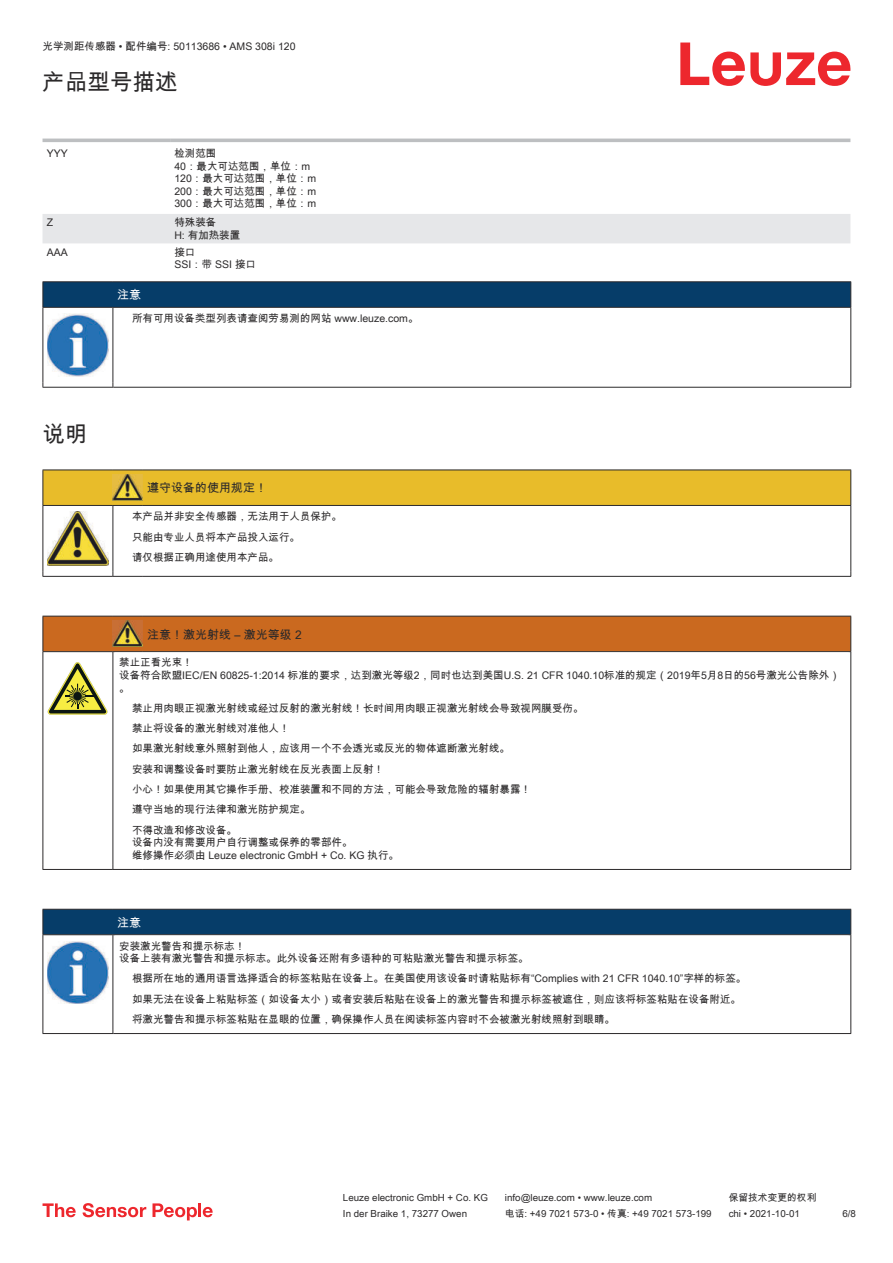
<style>
.page{position:relative;width:893px;height:1263px;background:#fff}
.page>*{position:absolute;margin:0;border:0;box-sizing:border-box;transform-origin:0 0}
.t1{font:22.5px "Arial Unicode MS";color:#2b292a}
.t2{font:12px "Arial Unicode MS";color:#2b292a}
.t3{font:12px "Arial Unicode MS";color:#fff}
.t4{font:10.5px/12.6px "Arial Unicode MS";color:#2b292a}
.t5{font:9.75px "Arial Unicode MS";color:#2b292a}
</style>
<div class="page">
<svg style="left:680px;top:43px;width:170px;height:43px"></svg>
<svg style="left:43px;top:138px;width:807px;height:106px"></svg>
<div style="left:43px;top:214px;width:807px;height:29px;background:#e6e7e9"></div>
<hr style="left:43px;top:139px;width:127px;height:3px;background:#bdbfc1">
<hr style="left:170px;top:139px;width:680px;height:3px;background:#bdbfc1">
<svg style="left:43px;top:1203px;width:33px;height:14px"></svg>
<svg style="left:83px;top:1203px;width:63px;height:14px"></svg>
<svg style="left:153px;top:1203px;width:44px;height:17px"></svg>
<hr style="left:198px;top:1203px;width:3px;height:14px;background:#ed272d">
<svg style="left:203px;top:1207px;width:10px;height:10px"></svg>
<svg style="left:44px;top:308px;width:806px;height:79px"></svg>
<hr style="left:43px;top:281px;width:70px;height:1px;background:#2b292a">
<hr style="left:43px;top:307px;width:70px;height:1px;background:#2b292a">
<hr style="left:113px;top:281px;width:738px;height:1px;background:#2b292a">
<svg style="left:43px;top:282px;width:808px;height:25px;background:#063c67"></svg>
<hr style="left:113px;top:307px;width:738px;height:1px;background:#2b292a">
<hr style="left:43px;top:308px;width:1px;height:75px;background:#2b292a">
<hr style="left:113px;top:308px;width:1px;height:75px;background:#2b292a">
<hr style="left:850px;top:308px;width:1px;height:75px;background:#2b292a">
<hr style="left:43px;top:387px;width:70px;height:1px;background:#2b292a">
<hr style="left:113px;top:387px;width:738px;height:1px;background:#2b292a">
<img style="left:47px;top:314px;width:61px;height:62px">
<div style="left:115px;top:308px;width:734px;height:20px;background:#fff"></div>
<hr style="left:43px;top:576px;width:70px;height:1px;background:#2b292a">
<hr style="left:113px;top:576px;width:30px;height:1px;background:#2b292a">
<hr style="left:143px;top:576px;width:708px;height:1px;background:#2b292a">
<svg style="left:43px;top:470px;width:808px;height:106px"></svg>
<div style="left:44px;top:617px;width:806px;height:34px;background:#ca691f"></div>
<svg style="left:44px;top:652px;width:806px;height:217px"></svg>
<hr style="left:43px;top:616px;width:70px;height:1px;background:#2b292a">
<hr style="left:43px;top:616px;width:1px;height:35px;background:#2b292a">
<hr style="left:43px;top:651px;width:70px;height:1px;background:#2b292a">
<hr style="left:113px;top:616px;width:30px;height:1px;background:#2b292a">
<hr style="left:113px;top:651px;width:30px;height:1px;background:#2b292a">
<hr style="left:143px;top:616px;width:708px;height:1px;background:#2b292a">
<hr style="left:850px;top:616px;width:1px;height:35px;background:#2b292a">
<hr style="left:143px;top:651px;width:708px;height:1px;background:#2b292a">
<hr style="left:43px;top:652px;width:1px;height:213px;background:#2b292a">
<hr style="left:113px;top:652px;width:1px;height:213px;background:#2b292a">
<hr style="left:850px;top:652px;width:1px;height:213px;background:#2b292a">
<hr style="left:43px;top:869px;width:70px;height:1px;background:#2b292a">
<hr style="left:113px;top:869px;width:30px;height:1px;background:#2b292a">
<hr style="left:143px;top:869px;width:708px;height:1px;background:#2b292a">
<img style="left:113px;top:620px;width:30px;height:27px">
<svg style="left:47px;top:662px;width:60px;height:53px"></svg>
<svg style="left:115px;top:652px;width:734px;height:213px"></svg>
<div style="left:43px;top:909px;width:808px;height:26px;background:#063d69"></div>
<hr style="left:113px;top:934px;width:738px;height:1px;background:#2b292a">
<hr style="left:43px;top:935px;width:1px;height:94px;background:#2b292a">
<hr style="left:113px;top:935px;width:1px;height:94px;background:#2b292a">
<hr style="left:850px;top:935px;width:1px;height:94px;background:#2b292a">
<hr style="left:43px;top:1033px;width:70px;height:1px;background:#2b292a">
<hr style="left:113px;top:1033px;width:738px;height:1px;background:#2b292a">
<img style="left:47px;top:941px;width:61px;height:63px">
<svg style="left:115px;top:935px;width:734px;height:1px"></svg>
<p class="t4" style="left:43px;top:40px;width:255px">光学测距传感器 • 配件编号: 50113686 • AMS 308i 120</p>
<h1 class="t1" style="left:43px;top:66px;width:136px">产品型号描述</h1>
<p class="t4" style="left:47px;top:147px;width:23px">YYY</p>
<p class="t4" style="left:174px;top:147px;width:143px">检测范围<br>40：最大可达范围，单位：m<br>120：最大可达范围，单位：m<br>200：最大可达范围，单位：m<br>300：最大可达范围，单位：m</p>
<p class="t4" style="left:47px;top:216px;width:8px">Z</p>
<p class="t4" style="left:174px;top:216px;width:67px">特殊装备<br>H: 有加热装置</p>
<p class="t4" style="left:47px;top:246px;width:23px">AAA</p>
<p class="t4" style="left:174px;top:245px;width:83px">接口<br>SSI：带 SSI 接口</p>
<p class="t3" style="left:117px;top:286px;width:25px">注意</p>
<p class="t4" style="left:132px;top:312px;width:288px">所有可用设备类型列表请查阅劳易测的网站 www.leuze.com。</p>
<h1 class="t1" style="left:43px;top:418px;width:46px">说明</h1>
<p class="t2" style="left:147px;top:479px;width:121px">遵守设备的使用规定！</p>
<p class="t4" style="left:132px;top:506px;width:211px;line-height:20.2px">本产品并非安全传感器，无法用于人员保护。只能由专业人员将本产品投入运行。<br>请仅根据正确用途使用本产品。</p>
<p class="t2" style="left:147px;top:626px;width:156px">注意！激光射线 – 激光等级 2</p>
<p class="t4" style="left:119px;top:656px;width:722px">禁止正看光束！<br>设备符合欧盟IEC/EN 60825-1:2014 标准的要求，达到激光等级2，同时也达到美国U.S. 21 CFR 1040.10标准的规定（2019年5月8日的56号激光公告除外）。</p>
<p class="t4" style="left:132px;top:698px;width:453px;line-height:20.2px">禁止用肉眼正视激光射线或经过反射的激光射线！长时间用肉眼正视激光射线会导致视网膜受伤。禁止将设备的激光射线对准他人！<br>如果激光射线意外照射到他人，应该用一个不会透光或反光的物体遮断激光射线。<br>安装和调整设备时要防止激光射线在反光表面上反射！<br>小心！如果使用其它操作手册、校准装置和不同的方法，可能会导致危险的辐射暴露！<br>遵守当地的现行法律和激光防护规定。<br>不得改造和修改设备。</p>
<p class="t4" style="left:132px;top:836px;width:268px">设备内没有需要用户自行调整或保养的零部件。<br>维修操作必须由 Leuze electronic GmbH + Co. KG 执行。</p>
<p class="t3" style="left:117px;top:914px;width:25px">注意</p>
<p class="t4" style="left:119px;top:939px;width:411px">安装激光警告和提示标志！<br>设备上装有激光警告和提示标志。此外设备还附有多语种的可粘贴激光警告和提示标签。</p>
<p class="t4" style="left:132px;top:968px;width:616px;line-height:20.2px">根据所在地的通用语言选择适合的标签粘贴在设备上。在美国使用该设备时请粘贴标有“Complies with 21 CFR 1040.10”字样的标签。如果无法在设备上粘贴标签（如设备太小）或者安装后粘贴在设备上的激光警告和提示标签被遮住，则应该将标签粘贴在设备附近。将激光警告和提示标签粘贴在显眼的位置，确保操作人员在阅读标签内容时不会被激光射线照射到眼睛。</p>
<p class="t5" style="left:343px;top:1191px;width:146px">Leuze electronic GmbH + Co. KG</p>
<p class="t5" style="left:505px;top:1191px;width:149px">info@leuze.com • www.leuze.com</p>
<p class="t5" style="left:729px;top:1191px;width:89px">保留技术变更的权利</p>
<p class="t5" style="left:343px;top:1206px;width:126px">In der Braike 1, 73277 Owen</p>
<p class="t5" style="left:505px;top:1206px;width:208px">电话: +49 7021 573-0 • 传真: +49 7021 573-199</p>
<p class="t5" style="left:729px;top:1206px;width:73px">chi • 2021-10-01</p>
<p class="t5" style="left:842px;top:1206px;width:15px">6 /8</p>
</div>
